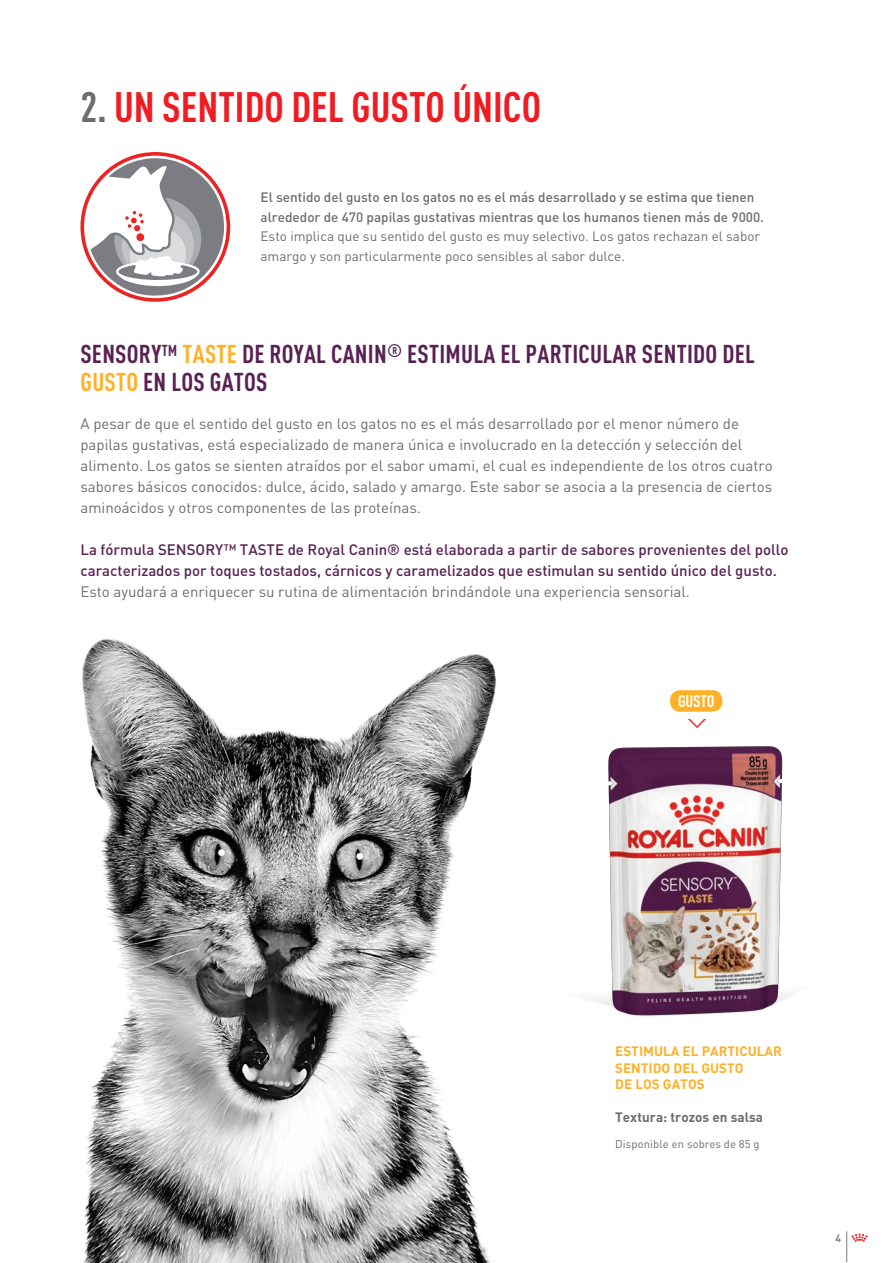
<style>
.page{position:relative;width:893px;height:1263px;background:#fff}
.page>*{position:absolute;margin:0;border:0;box-sizing:border-box;transform-origin:0 0}
.t1{font:700 condensed 42px "DIN Pro";color:#ee1d23}
.t2{font:700 condensed 25.5px/28.5px "DIN Pro";letter-spacing:.01em;color:#592153}
.t3{font:700 condensed 16.65px "DIN Pro";letter-spacing:-.01em;color:#fff}
.t4{font:15px/21px "DIN Pro";color:#6c6d70}
.t5{font:500 15px/21px "DIN Pro";color:#592153}
.t6{font:500 13.5px/19.5px "DIN Pro";color:#6c6d70}
.t7{font:13.5px/19.5px "DIN Pro";color:#6c6d70}
.t8{font:700 13.5px/16.5px "DIN Pro";color:#feb127}
.t9{font:700 13.5px "DIN Pro";color:#6c6d70}
.t10{font:11.25px "DIN Pro";letter-spacing:.01em;color:#6c6d70}
.t11{font:700 10.65px "DIN Pro";color:#808285}
.s1{color:#6c6d70}
.s2{color:#feb127}
</style>
<div class="page">
<img style="left:82px;top:638px;width:641px;height:625px">
<svg style="left:80px;top:152px;width:151px;height:150px"></svg>
<img style="left:501px;top:701px;width:288px;height:391px">
<div style="left:670px;top:690px;width:52px;height:22px;background:#feb127;border-radius:10px"></div>
<svg style="left:688px;top:719px;width:18px;height:9px"></svg>
<svg style="left:852px;top:1233px;width:15px;height:9px"></svg>
<hr style="left:846px;top:1231px;width:1px;height:31px;background:#808285">
<h1 class="t1" style="left:80px;top:76px;width:462px"><span class="s1">2.</span> UN SENTIDO DEL GUSTO ÚNICO</h1>
<p class="t6" style="left:261px;top:187px;width:505px">El sentido del gusto en los gatos no es el más desarrollado y se estima que tienen alrededor de 470 papilas gustativas mientras que los humanos tienen más de 9000.</p>
<p class="t7" style="left:261px;top:226px;width:501px">Esto implica que su sentido del gusto es muy selectivo. Los gatos rechazan el sabor amargo y son particularmente poco sensibles al sabor dulce.</p>
<h2 class="t2" style="left:80px;top:337px;width:676px">SENSORY™ <span class="s2">TASTE</span> DE ROYAL CANIN<sup>®</sup> ESTIMULA EL PARTICULAR SENTIDO DEL<br><span class="s2">GUSTO</span> EN LOS GATOS</h2>
<p class="t4" style="left:80px;top:412px;width:694px">A pesar de que el sentido del gusto en los gatos no es el más desarrollado por el menor número de papilas gustativas, está especializado de manera única e involucrado en la detección y selección del alimento. Los gatos se sienten atraídos por el sabor umami, el cual es independiente de los otros cuatro sabores básicos conocidos: dulce, ácido, salado y amargo. Este sabor se asocia a la presencia de ciertos aminoácidos y otros componentes de las proteínas.</p>
<p class="t5" style="left:80px;top:538px;width:710px">La fórmula SENSORY™ TASTE de Royal Canin® está elaborada a partir de sabores provenientes del pollo caracterizados por toques tostados, cárnicos y caramelizados que estimulan su sentido único del gusto.</p>
<p class="t4" style="left:80px;top:580px;width:611px">Esto ayudará a enriquecer su rutina de alimentación brindándole una experiencia sensorial.</p>
<p class="t3" style="left:678px;top:689px;width:38px">GUSTO</p>
<p class="t8" style="left:615px;top:1042px;width:168px">ESTIMULA EL PARTICULAR<br>SENTIDO DEL GUSTO<br>DE LOS GATOS</p>
<p class="t9" style="left:615px;top:1106px;width:149px">Textura: trozos en salsa</p>
<p class="t10" style="left:615px;top:1135px;width:146px">Disponible en sobres de 85 g</p>
<p class="t11" style="left:835px;top:1229px;width:7px">4</p>
</div>
